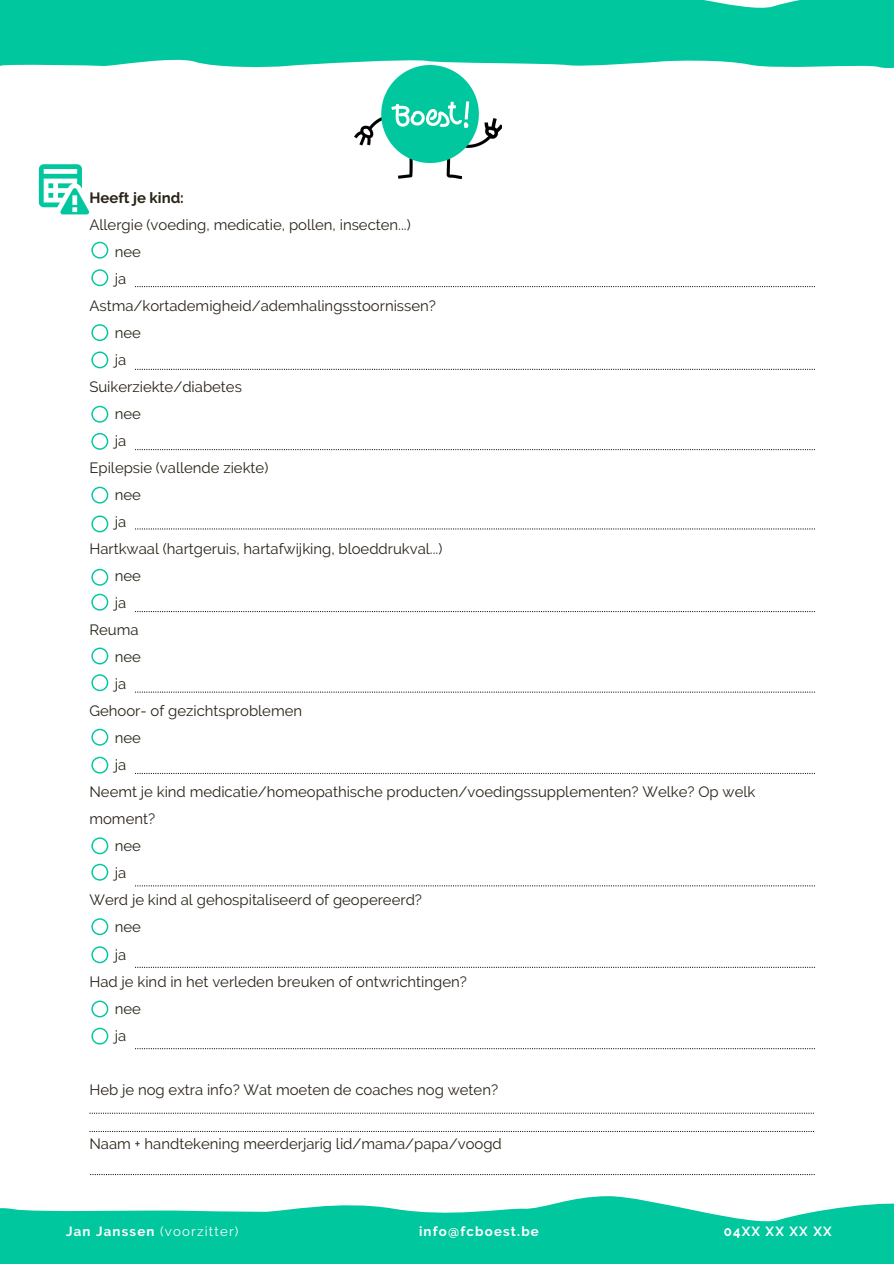
<style>
.page{position:relative;width:894px;height:1264px;background:#fff}
.page>*{position:absolute;margin:0;border:0;box-sizing:border-box;transform-origin:0 0}
.t1{font:14.85px/27px "Raleway";color:#292318}
.t2{font:700 14.85px "Raleway";color:#292318}
.t3{font:700 13.2px "Raleway";letter-spacing:.09em;color:#fff}
.t4{font:13.2px "Raleway";letter-spacing:.09em;color:#fff}
.s1{font-weight:700}
</style>
<div class="page">
<svg style="left:0;top:1196px;width:893px;height:67px;fill:#00c79e"></svg>
<svg style="left:0;top:0;width:893px;height:69px;background:#12cba5"></svg>
<img style="left:354px;top:65px;width:147px;height:115px">
<svg style="left:91px;top:242px;width:17px;height:16px"></svg>
<svg style="left:91px;top:269px;width:17px;height:17px"></svg>
<svg style="left:91px;top:324px;width:17px;height:17px"></svg>
<svg style="left:91px;top:351px;width:17px;height:17px"></svg>
<svg style="left:91px;top:406px;width:17px;height:16px"></svg>
<svg style="left:91px;top:433px;width:17px;height:17px"></svg>
<svg style="left:91px;top:486px;width:17px;height:17px"></svg>
<svg style="left:91px;top:515px;width:17px;height:17px"></svg>
<svg style="left:91px;top:569px;width:17px;height:16px"></svg>
<svg style="left:91px;top:593px;width:17px;height:17px"></svg>
<svg style="left:91px;top:647px;width:17px;height:17px"></svg>
<svg style="left:91px;top:674px;width:17px;height:17px"></svg>
<svg style="left:91px;top:728px;width:17px;height:17px"></svg>
<svg style="left:91px;top:756px;width:17px;height:17px"></svg>
<svg style="left:91px;top:837px;width:17px;height:17px"></svg>
<svg style="left:91px;top:863px;width:17px;height:17px"></svg>
<svg style="left:91px;top:918px;width:17px;height:17px"></svg>
<svg style="left:91px;top:946px;width:17px;height:17px"></svg>
<svg style="left:91px;top:1000px;width:17px;height:17px"></svg>
<svg style="left:91px;top:1027px;width:17px;height:17px"></svg>
<svg style="left:135px;top:691px;width:678px;height:1px"></svg>
<svg style="left:135px;top:773px;width:679px;height:1px"></svg>
<svg style="left:135px;top:885px;width:679px;height:1px"></svg>
<svg style="left:135px;top:966px;width:678px;height:1px"></svg>
<svg style="left:135px;top:1048px;width:679px;height:1px"></svg>
<svg style="left:135px;top:611px;width:679px;height:1px"></svg>
<svg style="left:135px;top:528px;width:678px;height:1px"></svg>
<svg style="left:135px;top:449px;width:679px;height:1px"></svg>
<svg style="left:135px;top:369px;width:679px;height:1px"></svg>
<svg style="left:135px;top:286px;width:679px;height:1px"></svg>
<svg style="left:89px;top:1112px;width:723px;height:1px"></svg>
<svg style="left:90px;top:1174px;width:724px;height:1px"></svg>
<svg style="left:39px;top:164px;width:51px;height:50px"></svg>
<p class="t2" style="left:89px;top:188px;width:96px">Heeft je kind:</p>
<p class="t1" style="left:89px;top:211px;width:323px">Allergie (voeding, medicatie, pollen, insecten...)</p>
<p class="t1" style="left:115px;top:238px;width:28px">nee</p>
<p class="t1" style="left:115px;top:265px;width:13px">ja</p>
<p class="t1" style="left:89px;top:292px;width:348px">Astma/kortademigheid/ademhalingsstoornissen?</p>
<p class="t1" style="left:115px;top:319px;width:28px">nee</p>
<p class="t1" style="left:115px;top:346px;width:13px">ja</p>
<p class="t1" style="left:89px;top:373px;width:154px">Suikerziekte/diabetes</p>
<p class="t1" style="left:115px;top:400px;width:28px">nee</p>
<p class="t1" style="left:115px;top:427px;width:13px">ja</p>
<p class="t1" style="left:89px;top:454px;width:180px">Epilepsie (vallende ziekte)</p>
<p class="t1" style="left:115px;top:481px;width:28px">nee</p>
<p class="t1" style="left:115px;top:508px;width:13px">ja</p>
<p class="t1" style="left:89px;top:535px;width:354px">Hartkwaal (hartgeruis, hartafwijking, bloeddrukval...)</p>
<p class="t1" style="left:115px;top:562px;width:28px">nee</p>
<p class="t1" style="left:115px;top:589px;width:13px">ja</p>
<p class="t1" style="left:89px;top:616px;width:51px">Reuma</p>
<p class="t1" style="left:115px;top:643px;width:28px">nee</p>
<p class="t1" style="left:115px;top:670px;width:13px">ja</p>
<p class="t1" style="left:89px;top:697px;width:214px">Gehoor- of gezichtsproblemen</p>
<p class="t1" style="left:115px;top:724px;width:28px">nee</p>
<p class="t1" style="left:115px;top:751px;width:13px">ja</p>
<p class="t1" style="left:89px;top:778px;width:667px">Neemt je kind medicatie/homeopathische producten/voedingssupplementen? Welke? Op welk moment?</p>
<p class="t1" style="left:115px;top:832px;width:28px">nee</p>
<p class="t1" style="left:115px;top:859px;width:13px">ja</p>
<p class="t1" style="left:89px;top:886px;width:334px">Werd je kind al gehospitaliseerd of geopereerd?</p>
<p class="t1" style="left:115px;top:913px;width:28px">nee</p>
<p class="t1" style="left:115px;top:940px;width:13px">ja</p>
<p class="t1" style="left:89px;top:967px;width:379px">Had je kind in het verleden breuken of ontwrichtingen?</p>
<p class="t1" style="left:115px;top:994px;width:28px">nee</p>
<p class="t1" style="left:115px;top:1021px;width:13px">ja</p>
<p class="t1" style="left:89px;top:1075px;width:410px">Heb je nog extra info? Wat moeten de coaches nog weten?</p>
<p class="t1" style="left:89px;top:1129px;width:414px">Naam + handtekening meerderjarig lid/mama/papa/voogd</p>
<p class="t4" style="left:66px;top:1223px;width:174px"><span class="s1">Jan Janssen</span> (voorzitter)</p>
<p class="t3" style="left:419px;top:1223px;width:121px">info@fcboest.be</p>
<p class="t3" style="left:723px;top:1223px;width:109px">04XX XX XX XX</p>
</div>
